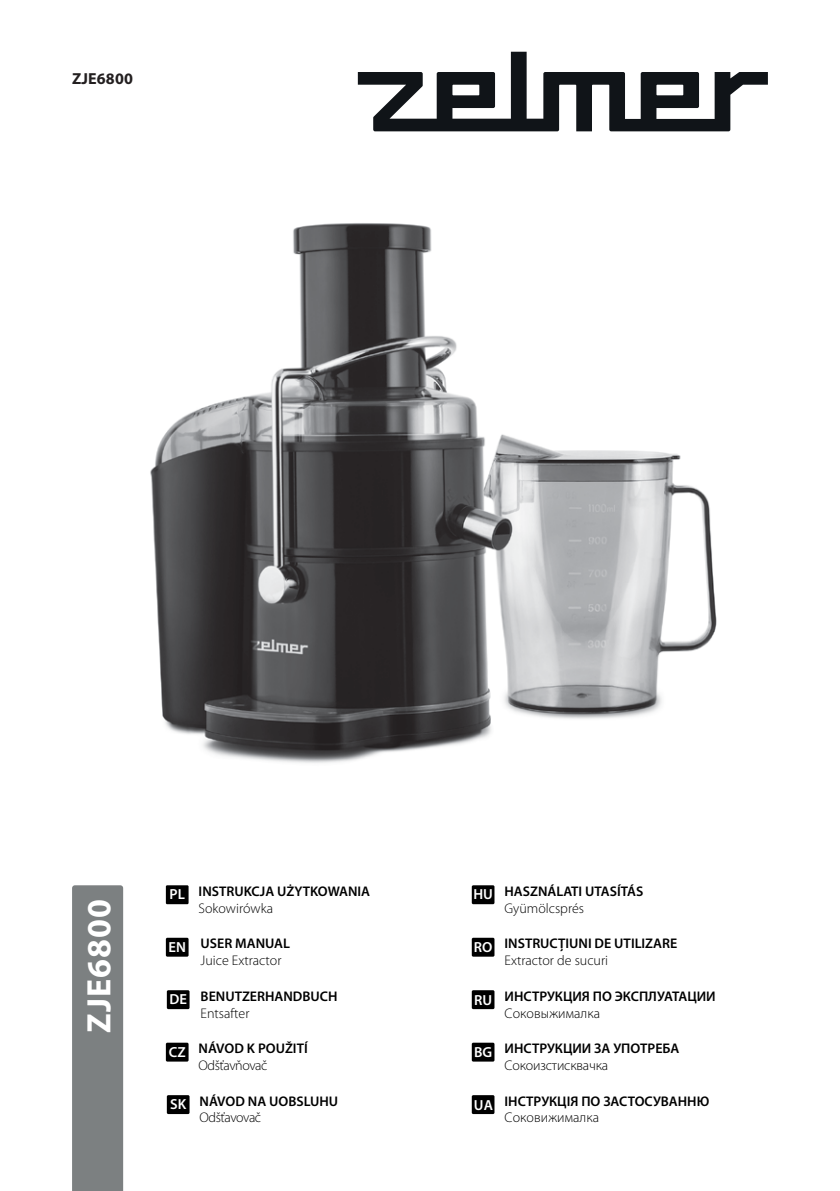
<style>
.page{position:relative;width:840px;height:1191px;background:#fff}
.page>*{position:absolute;margin:0;border:0;box-sizing:border-box;transform-origin:0 0}
.t1{font:700 34px "Myriad Pro";letter-spacing:.03em;color:#fff}
.t2{font:700 16px "Myriad Pro";letter-spacing:.01em;color:#231f20}
.t3{font:600 14.6px "Myriad Pro";color:#fff}
.t4{font:600 14px "Myriad Pro";color:#000}
.t5{font:300 14px "Myriad Pro";color:#000}
.t6{font:300 14px "Myriad Pro";letter-spacing:-.035em;color:#000}
</style>
<div class="page">
<img style="left:150px;top:223px;width:567px;height:540px">
<svg style="left:357px;top:52px;width:410px;height:79px"></svg>
<div style="left:166px;top:885px;width:22px;height:19px;background:#000"></div>
<div style="left:166px;top:937px;width:22px;height:19px;background:#000;border-radius:2px"></div>
<div style="left:167px;top:990px;width:22px;height:19px;background:#000;border-radius:2px"></div>
<div style="left:166px;top:1042px;width:22px;height:19px;background:#000;border-radius:2px"></div>
<div style="left:167px;top:1095px;width:22px;height:19px;background:#000;border-radius:2px"></div>
<div style="left:471px;top:885px;width:23px;height:19px;background:#000;border-radius:2px"></div>
<div style="left:471px;top:937px;width:23px;height:19px;background:#000;border-radius:2px"></div>
<div style="left:471px;top:990px;width:23px;height:19px;background:#000;border-radius:2px"></div>
<div style="left:471px;top:1095px;width:23px;height:19px;background:#000;border-radius:2px"></div>
<div style="left:471px;top:1042px;width:23px;height:19px;background:#000;border-radius:2px"></div>
<div style="left:72px;top:885px;width:51px;height:306px;background:#7c8081"></div>
<p class="t2" style="left:72px;top:68px;width:62px">ZJE6800</p>
<h1 class="t1" style="left:77px;top:1032px;width:135px;rotate:-90deg">ZJE6800</h1>
<p class="t3" style="left:169px;top:885px;width:17px">PL</p>
<p class="t4" style="left:198px;top:882px;width:173px">INSTRUKCJA UŻYTKOWANIA</p>
<p class="t5" style="left:198px;top:899px;width:76px">Sokowirówka</p>
<p class="t3" style="left:168px;top:937px;width:19px">EN</p>
<p class="t3" style="left:169px;top:990px;width:19px">DE</p>
<p class="t4" style="left:200px;top:934px;width:91px">USER MANUAL</p>
<p class="t5" style="left:200px;top:952px;width:82px">Juice Extractor</p>
<p class="t4" style="left:200px;top:987px;width:138px">BENUTZERHANDBUCH</p>
<p class="t5" style="left:200px;top:1004px;width:50px">Entsafter</p>
<p class="t3" style="left:169px;top:1042px;width:18px">CZ</p>
<p class="t4" style="left:198px;top:1039px;width:110px">NÁVOD K POUŽITÍ</p>
<p class="t6" style="left:198px;top:1057px;width:70px">Odšťavňovač</p>
<p class="t3" style="left:170px;top:1095px;width:18px">SK</p>
<p class="t4" style="left:199px;top:1092px;width:140px">NÁVOD NA UOBSLUHU</p>
<p class="t6" style="left:199px;top:1109px;width:63px">Odšťavovač</p>
<p class="t3" style="left:473px;top:885px;width:21px">HU</p>
<p class="t3" style="left:473px;top:938px;width:20px">RO</p>
<p class="t4" style="left:504px;top:882px;width:140px">HASZNÁLATI UTASÍTÁS</p>
<p class="t5" style="left:504px;top:899px;width:81px">Gyümölcsprés</p>
<p class="t4" style="left:504px;top:934px;width:174px">INSTRUCȚIUNI DE UTILIZARE</p>
<p class="t5" style="left:504px;top:952px;width:105px">Extractor de sucuri</p>
<p class="t3" style="left:474px;top:990px;width:20px">RU</p>
<p class="t4" style="left:504px;top:987px;width:212px">ИНСТРУКЦИЯ ПО ЭКСПЛУАТАЦИИ</p>
<p class="t5" style="left:504px;top:1004px;width:97px">Соковыжималка</p>
<p class="t3" style="left:474px;top:1043px;width:20px">BG</p>
<p class="t4" style="left:504px;top:1039px;width:176px">ИНСТРУКЦИИ ЗА УПОТРЕБА</p>
<p class="t5" style="left:504px;top:1057px;width:105px">Сокоизстисквачка</p>
<p class="t3" style="left:473px;top:1095px;width:21px">UA</p>
<p class="t4" style="left:504px;top:1092px;width:206px">ІНСТРУКЦІЯ ПО ЗАСТОСУВАННЮ</p>
<p class="t5" style="left:504px;top:1109px;width:96px">Соковижималка</p>
</div>
